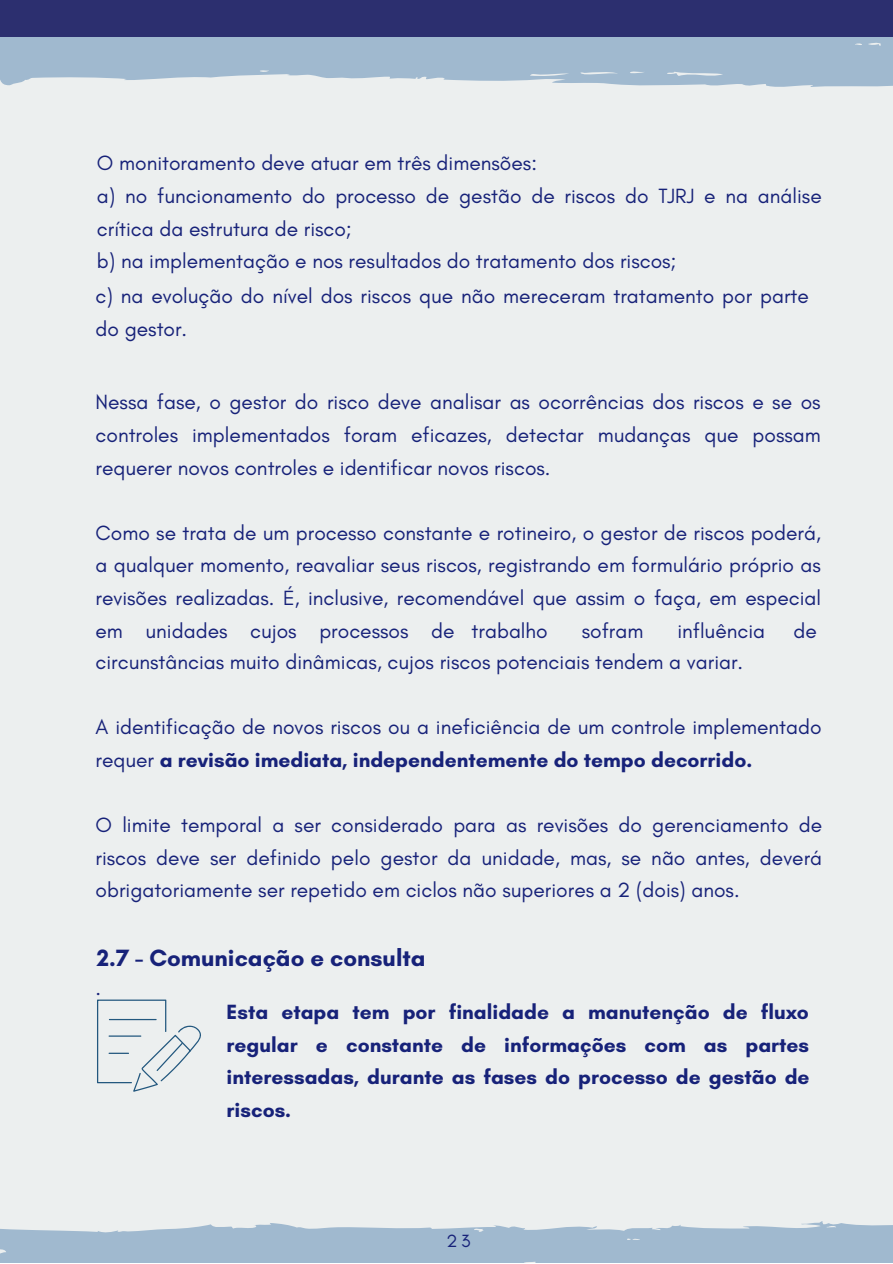
<style>
.page{position:relative;width:893px;height:1264px;background:#fff}
.page>*{position:absolute;margin:0;border:0;box-sizing:border-box;transform-origin:0 0}
.t1{font:700 24px "Glacial Indifference";color:#172279}
.t2{font:21px/32.5px "Glacial Indifference";color:#172279}
.t3{font:700 21px/32.5px "Glacial Indifference";color:#172279;text-align:justify}
.t4{font:18px "Glacial Indifference";color:#172279}
.s1{font-weight:700}
</style>
<div class="page">
<div style="left:0;top:0;width:892px;height:1262px;background:#ecefef"></div>
<svg style="left:0;top:37px;width:892px;height:50px;fill:#a0b9cf"></svg>
<svg style="left:0;top:1221px;width:892px;height:41px"></svg>
<div style="left:0;top:0;width:892px;height:37px;background:#2c2f6f"></div>
<svg style="left:97px;top:999px;width:104px;height:92px"></svg>
<p class="t2" style="left:97px;top:147px;width:441px">O monitoramento deve atuar em três dimensões:</p>
<p class="t2" style="left:97px;top:179px;width:726px">a) no funcionamento do processo de gestão de riscos do TJRJ e na análise crítica da estrutura de risco;</p>
<p class="t2" style="left:97px;top:244px;width:581px">b) na implementação e nos resultados do tratamento dos riscos;</p>
<p class="t2" style="left:95px;top:279px;width:714px">c) na evolução do nível dos riscos que não mereceram tratamento por parte do gestor.</p>
<p class="t2" style="left:95px;top:386px;width:726px;text-align:justify">Nessa fase, o gestor do risco deve analisar as ocorrências dos riscos e se os controles implementados foram eficazes, detectar mudanças que possam requerer novos controles e identificar novos riscos.</p>
<p class="t2" style="left:95px;top:516px;width:727px;text-align:justify">Como se trata de um processo constante e rotineiro, o gestor de riscos poderá, a qualquer momento, reavaliar seus riscos, registrando em formulário próprio as revisões realizadas. É, inclusive, recomendável que assim o faça, em especial em unidades cujos processos de trabalho</p>
<p class="t2" style="left:581px;top:614px;width:63px">sofram</p>
<p class="t2" style="left:677px;top:614px;width:89px">influência</p>
<p class="t2" style="left:793px;top:614px;width:25px">de</p>
<p class="t2" style="left:95px;top:645px;width:649px">circunstâncias muito dinâmicas, cujos riscos potenciais tendem a variar.</p>
<p class="t2" style="left:95px;top:710px;width:727px">A identificação de novos riscos ou a ineficiência de um controle implementado requer <span class="s1">a revisão imediata, independentemente do tempo decorrido.</span></p>
<p class="t2" style="left:95px;top:808px;width:728px;text-align:justify">O limite temporal a ser considerado para as revisões do gerenciamento de riscos deve ser definido pelo gestor da unidade, mas, se não antes, deverá obrigatoriamente ser repetido em ciclos não superiores a 2 (dois) anos.</p>
<p class="t1" style="left:97px;top:942px;width:330px">2.7 - Comunicação e consulta</p>
<p class="t3" style="left:227px;top:995px;width:584px">Esta etapa tem por finalidade a manutenção de fluxo regular e constante de informações com as partes interessadas, durante as fases do processo de gestão de riscos.</p>
<p class="t2" style="left:95px;top:971px;width:7px">.</p>
<p class="t4" style="left:446px;top:1230px;width:26px">23</p>
</div>
